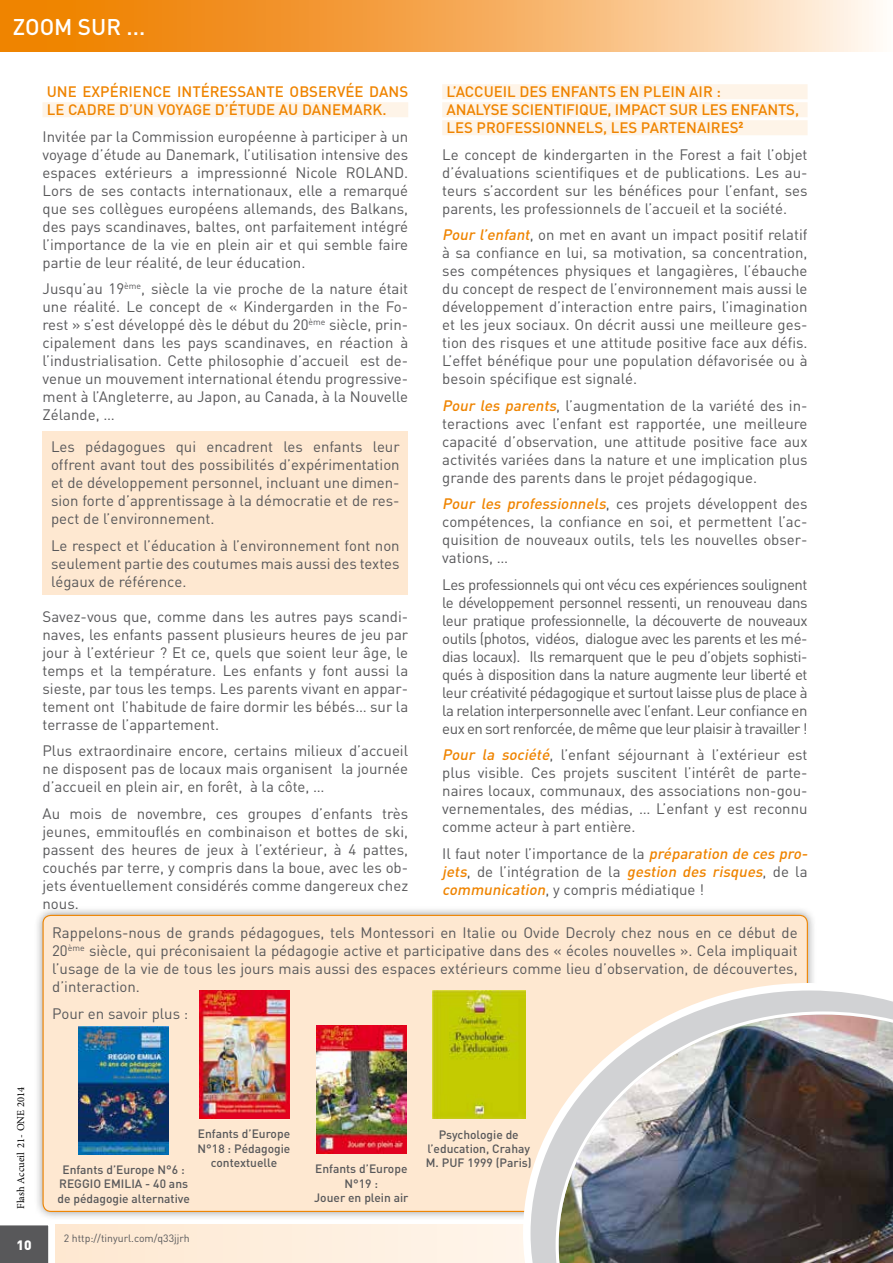
<style>
.page{position:relative;width:893px;height:1263px;background:#fff}
.page>*{position:absolute;margin:0;border:0;box-sizing:border-box;transform-origin:0 0}
.t1{font:500 22.5px "DIN";color:#fff}
.t2{font:15px/18px "DIN";color:#58585a;text-align:justify}
.t3{font:500 15px/18px "DIN";color:#ef8400}
.t4{font:900 13.5px "DIN";color:#fff}
.t5{font:500 12px/14.4px "DIN";color:#58585a;text-align:center}
.t6{font:10.5px "DIN";color:#58585a}
.t7{font:10.5px "Minion Pro";color:#000}
.s1{font-weight:500;font-style:italic;color:#ef8400}
</style>
<div class="page">
<svg style="left:0;top:1224px;width:57px;height:39px"></svg>
<svg style="left:0;top:0;width:876px;height:51px"></svg>
<div style="left:55px;top:1225px;width:838px;height:38px;background:#feeedd"></div>
<div style="left:43px;top:102px;width:365px;height:15px;background:#fef4e8"></div>
<div style="left:43px;top:432px;width:365px;height:163px;background:#fee8d1"></div>
<div style="left:442px;top:84px;width:366px;height:15px;background:#fef4e8"></div>
<div style="left:442px;top:102px;width:366px;height:15px;background:#fef4e8"></div>
<div style="left:442px;top:120px;width:366px;height:15px;background:#fef4e8"></div>
<div style="left:34px;top:906px;width:783px;height:315px;background:#000;opacity:.4"></div>
<div style="left:43px;top:915px;width:764px;height:296px;background:#fee8d1;border-radius:8px"></div>
<svg style="left:519px;top:979px;width:374px;height:284px"></svg>
<img style="left:554px;top:1010px;width:339px;height:253px">
<img style="left:79px;top:1026px;width:89px;height:128px">
<img style="left:199px;top:991px;width:90px;height:127px">
<img style="left:316px;top:1026px;width:90px;height:127px">
<img style="left:432px;top:991px;width:93px;height:128px">
<h1 class="t1" style="left:13px;top:12px;width:134px">ZOOM SUR ...</h1>
<p class="t3" style="left:47px;top:82px;width:363px">UNE EXPÉRIENCE INTÉRESSANTE OBSERVÉE DANS<br>LE CADRE D’UN VOYAGE D’ÉTUDE AU DANEMARK.</p>
<p class="t2" style="left:43px;top:127px;width:367px">Invitée par la Commission européenne à participer à un voyage d’étude au Danemark, l’utilisation intensive des espaces extérieurs a impressionné Nicole ROLAND.<br>Lors de ses contacts internationaux, elle a remarqué que ses collègues européens allemands, des Balkans, des pays scandinaves, baltes, ont parfaitement intégré l’importance de la vie en plein air et qui semble faire partie de leur réalité, de leur éducation.</p>
<p class="t2" style="left:43px;top:279px;width:367px">Jusqu’au 19<sup>ème</sup>, siècle la vie proche de la nature était une réalité. Le concept de « Kindergarden in the Fo&shy;rest » s’est développé dès le début du 20<sup>ème</sup> siècle, prin&shy;cipalement dans les pays scandinaves, en réaction à l’industrialisation. Cette philosophie d’accueil est de&shy;venue un mouvement international étendu progressive&shy;ment à l’Angleterre, au Japon, au Canada, à la Nouvelle Zélande, …</p>
<p class="t2" style="left:51px;top:438px;width:350px">Les pédagogues qui encadrent les enfants leur offrent avant tout des possibilités d’expérimentation et de développement personnel, incluant une dimen&shy;sion forte d’apprentissage à la démocratie et de res&shy;pect de l’environnement.</p>
<p class="t2" style="left:51px;top:536px;width:350px">Le respect et l’éducation à l’environnement font non seulement partie des coutumes mais aussi des textes légaux de référence.</p>
<p class="t2" style="left:43px;top:607px;width:367px">Savez-vous que, comme dans les autres pays scandi&shy;naves, les enfants passent plusieurs heures de jeu par jour à l’extérieur ? Et ce, quels que soient leur âge, le temps et la température. Les enfants y font aussi la sieste, par tous les temps. Les parents vivant en appar&shy;tement ont l’habitude de faire dormir les bébés… sur la terrasse de l’appartement.</p>
<p class="t2" style="left:43px;top:742px;width:367px">Plus extraordinaire encore, certains milieux d’accueil ne disposent pas de locaux mais organisent la journée d’accueil en plein air, en forêt, à la côte, …</p>
<p class="t2" style="left:43px;top:804px;width:367px">Au mois de novembre, ces groupes d’enfants très jeunes, emmitouflés en combinaison et bottes de ski, passent des heures de jeux à l’extérieur, à 4 pattes, couchés par terre, y compris dans la boue, avec les ob&shy;jets éventuellement considérés comme dangereux chez nous.</p>
<p class="t3" style="left:446px;top:82px;width:354px">L’ACCUEIL DES ENFANTS EN PLEIN AIR :<br>ANALYSE SCIENTIFIQUE, IMPACT SUR LES ENFANTS,<br>LES PROFESSIONNELS, LES PARTENAIRES<sup>2</sup></p>
<p class="t2" style="left:442px;top:145px;width:367px">Le concept de kindergarten in the Forest a fait l’objet d’évaluations scientifiques et de publications. Les au&shy;teurs s’accordent sur les bénéfices pour l’enfant, ses parents, les professionnels de l’accueil et la société.</p>
<p class="t2" style="left:442px;top:225px;width:367px"><span class="s1">Pour l’enfant</span>, on met en avant un impact positif relatif à sa confiance en lui, sa motivation, sa concentration, ses compétences physiques et langagières, l’ébauche du concept de respect de l’environnement mais aussi le développement d’interaction entre pairs, l’imagination et les jeux sociaux. On décrit aussi une meilleure ges&shy;tion des risques et une attitude positive face aux défis.<br>L’effet bénéfique pour une population défavorisée ou à besoin spécifique est signalé.</p>
<p class="t2" style="left:442px;top:396px;width:367px"><span class="s1">Pour les parents</span>, l’augmentation de la variété des in&shy;teractions avec l’enfant est rapportée, une meilleure capacité d’observation, une attitude positive face aux activités variées dans la nature et une implication plus grande des parents dans le projet pédagogique.</p>
<p class="t2" style="left:442px;top:494px;width:367px"><span class="s1">Pour les professionnels</span>, ces projets développent des compétences, la confiance en soi, et permettent l’ac&shy;quisition de nouveaux outils, tels les nouvelles obser&shy;vations, …</p>
<p class="t2" style="left:442px;top:575px;width:367px">Les professionnels qui ont vécu ces expériences soulignent le développement personnel ressenti, un renouveau dans leur pratique professionnelle, la découverte de nouveaux outils (photos, vidéos, dialogue avec les parents et les mé&shy;dias locaux). Ils remarquent que le peu d’objets sophisti&shy;qués à disposition dans la nature augmente leur liberté et leur créativité pédagogique et surtout laisse plus de place à la relation interpersonnelle avec l’enfant. Leur confiance en eux en sort renforcée, de même que leur plaisir à travailler !</p>
<p class="t2" style="left:442px;top:745px;width:367px"><span class="s1">Pour la société</span>, l’enfant séjournant à l’extérieur est plus visible. Ces projets suscitent l’intérêt de parte&shy;naires locaux, communaux, des associations non-gou&shy;vernementales, des médias, … L’enfant y est reconnu comme acteur à part entière.</p>
<p class="t2" style="left:442px;top:844px;width:370px;text-align:left">Il faut noter l’importance de la <span class="s1">préparation de ces pro&shy;jets</span>, de l’intégration de la <span class="s1">gestion des risques</span>, de la <span class="s1">communication</span>, y compris médiatique !</p>
<p class="t2" style="left:52px;top:923px;width:747px">Rappelons-nous de grands pédagogues, tels Montessori en Italie ou Ovide Decroly chez nous en ce début de 20<sup>ème</sup> siècle, qui préconisaient la pédagogie active et participative dans des « écoles nouvelles ». Cela impliquait l’usage de la vie de tous les jours mais aussi des espaces extérieurs comme lieu d’observation, de découvertes, d’interaction.</p>
<p class="t2" style="left:52px;top:1004px;width:138px">Pour en savoir plus :</p>
<p class="t7" style="left:14px;top:1209px;width:123px;rotate:-90deg">Flash Accueil 21- ONE 2014</p>
<p class="t4" style="left:17px;top:1236px;width:17px">10</p>
<p class="t5" style="left:57px;top:1162px;width:134px">Enfants d’Europe N°6 :<br>REGGIO EMILIA - 40 ans de pédagogie alternative</p>
<p class="t5" style="left:198px;top:1126px;width:94px">Enfants d’Europe<br>N°18 : Pédagogie contextuelle</p>
<p class="t6" style="left:64px;top:1231px;width:128px">2 http://tinyurl.com/q33jjrh</p>
<p class="t5" style="left:314px;top:1161px;width:96px">Enfants d’Europe<br>N°19 :<br>Jouer en plein air</p>
<p class="t5" style="left:426px;top:1127px;width:107px">Psychologie de l’education, Crahay<br>M. PUF 1999 (Paris)</p>
</div>
